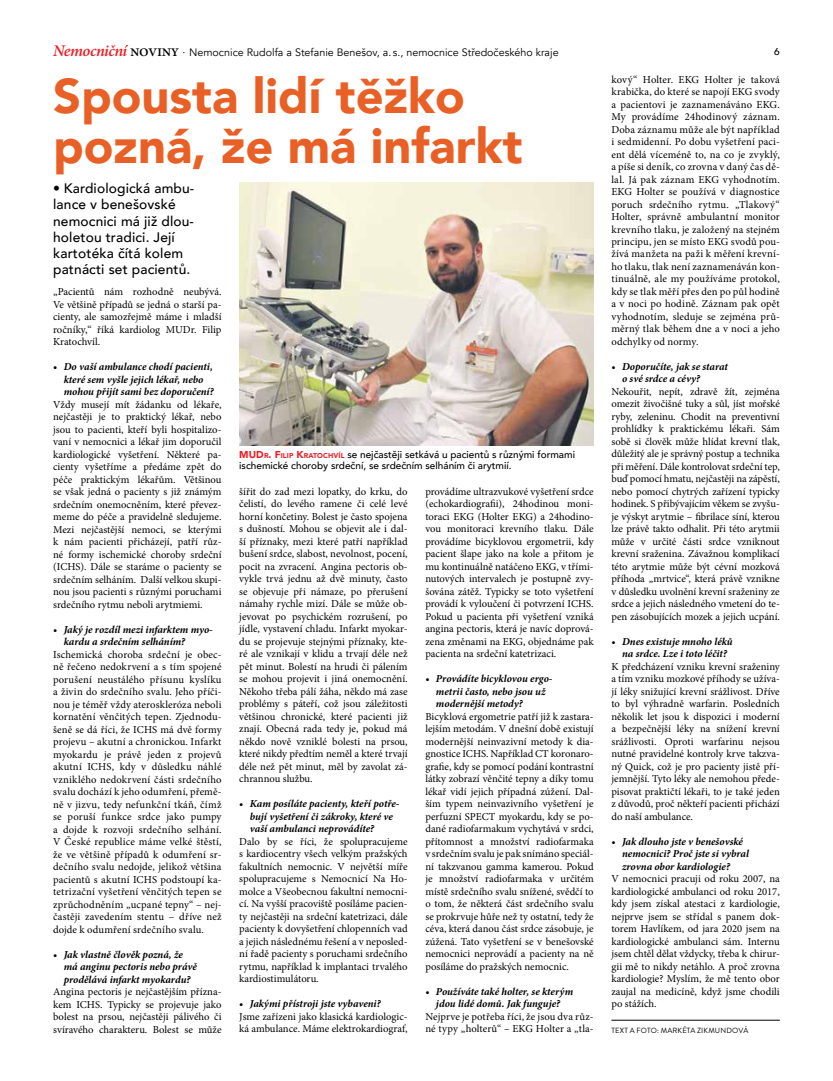
<style>
.page{position:relative;width:833px;height:1081px;background:#fff}
.page>*{position:absolute;margin:0;border:0;box-sizing:border-box;transform-origin:0 0}
.t1{font:900 48.75px/50px "Avenir";color:#e86025}
.t2{font:500 13.75px/16.2px "Avenir";letter-spacing:.01em;color:#000}
.t3{font:10.75px "Avenir";color:#000}
.t4{font:10.62px/12.5px "Minion Pro";color:#000;text-align:justify}
.t5{font:italic 700 10.62px/12.5px "Minion Pro";letter-spacing:-.005em;color:#000}
.t6{font:500 10px/11.2px "Avenir";color:#000}
.t7{font:7.5px "Brandon Grotesque";letter-spacing:.02em;color:#000}
.s1{font-family:"Minion Pro";font-weight:600;font-style:italic;font-size:16.25px;color:#ed1d24}
.s2{font-family:"Minion Pro";font-weight:500;font-size:16.25px}
.s3{font-weight:900;color:#ed1d24}
.s4{font-weight:900;font-size:7px;color:#ed1d24}
</style>
<div class="page">
<hr style="left:611px;top:1020px;width:169px;height:1px;background:#000">
<img style="left:239px;top:182px;width:355px;height:263px">
<p class="t3" style="left:53px;top:46px;width:507px"><span class="s1">Nemocniční</span> <span class="s2">noviny</span> · Nemocnice Rudolfa a Stefanie Benešov, a. s., nemocnice Středočeského kraje</p>
<p class="t6" style="left:774px;top:45px;width:7px">6</p>
<h1 class="t1" style="left:53px;top:69px;width:471px">Spousta lidí těžko pozná, že má infarkt</h1>
<p class="t2" style="left:53px;top:179px;width:142px">• Kardiologická ambu&shy;lance v benešovské nemocnici má již dlou&shy;holetou tradici. Její kartotéka čítá kolem patnácti set pacientů.</p>
<p class="t4" style="left:53px;top:285px;width:170px">„Pacientů nám rozhodně neubývá.<br>Ve většině případů se jedná o starší pa&shy;cienty, ale samozřejmě máme i mladší ročníky,“ říká kardiolog MUDr. Filip Kratochvíl.</p>
<p class="t5" style="left:64px;top:360px;width:151px;text-indent:-11px">• Do vaší ambulance chodí pacienti, které sem vyšle jejich lékař, nebo mohou přijít sami bez doporučení?</p>
<p class="t4" style="left:53px;top:398px;width:170px">Vždy musejí mít žádanku od lékaře, nejčastěji je to praktický lékař, nebo jsou to pacienti, kteří byli hospitalizo&shy;vaní v nemocnici a lékař jim doporučil kardiologické vyšetření. Některé pa&shy;cienty vyšetříme a předáme zpět do péče praktickým lékařům. Většinou se však jedná o pacienty s již známým srdečním onemocněním, které převez&shy;meme do péče a pravidelně sledujeme.<br>Mezi nejčastější nemoci, se kterými k nám pacienti přicházejí, patří růz&shy;né formy ischemické choroby srdeční (ICHS). Dále se staráme o pacienty se srdečním selháním. Další velkou skupi&shy;nou jsou pacienti s různými poruchami srdečního rytmu neboli arytmiemi.</p>
<p class="t5" style="left:64px;top:623px;width:151px;text-indent:-11px">• Jaký je rozdíl mezi infarktem myo&shy;kardu a srdečním selháním?</p>
<p class="t4" style="left:53px;top:648px;width:170px">Ischemická choroba srdeční je obec&shy;ně řečeno nedokrvení a s tím spojené porušení neustálého přísunu kyslíku a živin do srdečního svalu. Jeho příči&shy;nou je téměř vždy ateroskleróza neboli kornatění věnčitých tepen. Zjednodu&shy;šeně se dá říci, že ICHS má dvě formy projevu – akutní a chronickou. Infarkt myokardu je právě jeden z projevů akutní ICHS, kdy v důsledku náhlé vzniklého nedokrvení části srdečního svalu dochází k jeho odumření, přemě&shy;ně v jizvu, tedy nefunkční tkáň, čímž se poruší funkce srdce jako pumpy a dojde k rozvoji srdečního selhání.<br>V České republice máme velké štěstí, že ve většině případů k odumření sr&shy;dečního svalu nedojde, jelikož většina pacientů s akutní ICHS podstoupí ka&shy;tetrizační vyšetření věnčitých tepen se zprůchodněním „ucpané tepny“ – nej&shy;častěji zavedením stentu – dříve než dojde k odumření srdečního svalu.</p>
<p class="t5" style="left:64px;top:947px;width:134px;text-indent:-11px">• Jak vlastně člověk pozná, že má anginu pectoris nebo právě prodělává infarkt myokardu?</p>
<p class="t4" style="left:53px;top:985px;width:170px">Angina pectoris je nejčastějším přízna&shy;kem ICHS. Typicky se projevuje jako bolest na prsou, nejčastěji pálivého či svíravého charakteru. Bolest se může</p>
<p class="t4" style="left:611px;top:73px;width:170px">kový“ Holter. EKG Holter je taková krabička, do které se napojí EKG svody a pacientovi je zaznamenáváno EKG.<br>My provádíme 24hodinový záznam.<br>Doba záznamu může ale být například i sedmidenní. Po dobu vyšetření paci&shy;ent dělá víceméně to, na co je zvyklý, a píše si deník, co zrovna v daný čas dě&shy;lal. Já pak záznam EKG vyhodnotím.<br>EKG Holter se používá v diagnostice poruch srdečního rytmu. „Tlakový“ Holter, správně ambulantní monitor krevního tlaku, je založený na stejném principu, jen se místo EKG svodů pou&shy;žívá manžeta na paži k měření krevní&shy;ho tlaku, tlak není zaznamenáván kon&shy;tinuálně, ale my používáme protokol, kdy se tlak měří přes den po půl hodině a v noci po hodině. Záznam pak opět vyhodnotím, sleduje se zejména prů&shy;měrný tlak během dne a v noci a jeho odchylky od normy.</p>
<p class="t5" style="left:622px;top:360px;width:107px;text-indent:-11px">• Doporučíte, jak se starat o své srdce a cévy?</p>
<p class="t4" style="left:611px;top:385px;width:170px">Nekouřit, nepít, zdravě žít, zejména omezit živočišné tuky a sůl, jíst mořské ryby, zeleninu. Chodit na preventivní prohlídky k praktickému lékaři. Sám sobě si člověk může hlídat krevní tlak, důležitý ale je správný postup a technika při měření. Dále kontrolovat srdeční tep, buď pomocí hmatu, nejčastěji na zápěstí, nebo pomocí chytrých zařízení typicky hodinek. S přibývajícím věkem se zvyšu&shy;je výskyt arytmie – fibrilace síní, kterou lze právě takto odhalit. Při této arytmii může v určité části srdce vzniknout krevní sraženina. Závažnou komplikací této arytmie může být cévní mozková příhoda „mrtvice“, která právě vznikne v důsledku uvolnění krevní sraženiny ze srdce a jejich následného vmetení do te&shy;pen zásobujících mozek a jejich ucpání.</p>
<p class="t5" style="left:611px;top:635px;width:123px;text-align:center">• Dnes existuje mnoho léků na srdce. Lze i toto léčit?</p>
<p class="t4" style="left:611px;top:660px;width:170px">K předcházení vzniku krevní sraženiny a tím vzniku mozkové příhody se užíva&shy;jí léky snižující krevní srážlivost. Dříve to byl výhradně warfarin. Posledních několik let jsou k dispozici i moderní a bezpečnější léky na snížení krevní srážlivosti. Oproti warfarinu nejsou nutné pravidelné kontroly krve takzva&shy;ný Quick, což je pro pacienty jistě pří&shy;jemnější. Tyto léky ale nemohou přede&shy;pisovat praktičtí lékaři, to je také jeden z důvodů, proč někteří pacienti přichází do naší ambulance.</p>
<p class="t5" style="left:622px;top:835px;width:128px;text-indent:-11px">• Jak dlouho jste v benešovské nemocnici? Proč jste si vybral zrovna obor kardiologie?</p>
<p class="t4" style="left:611px;top:873px;width:170px">V nemocnici pracuji od roku 2007, na kardiologické ambulanci od roku 2017, kdy jsem získal atestaci z kardiologie, nejprve jsem se střídal s panem dok&shy;torem Havlíkem, od jara 2020 jsem na kardiologické ambulanci sám. Internu jsem chtěl dělat vždycky, třeba k chirur&shy;gii mě to nikdy netáhlo. A proč zrovna kardiologie? Myslím, že mě tento obor zaujal na medicíně, když jsme chodili po stážích.</p>
<p class="t7" style="left:611px;top:1025px;width:138px">TEXT A FOTO: MARKÉTA ZIKMUNDOVÁ</p>
<p class="t6" style="left:239px;top:448px;width:337px"><span class="s3">MUD</span> <span class="s4">R</span><span class="s3">. F</span><span class="s4">ILIP</span> <span class="s3">K</span><span class="s4">RATOCHVÍL</span> se nejčastěji setkává u pacientů s různými formami ischemické choroby srdeční, se srdečním selháním či arytmií.</p>
<p class="t4" style="left:425px;top:485px;width:170px">provádíme ultrazvukové vyšetření srdce (echokardiografii), 24hodinou moni&shy;toraci EKG (Holter EKG) a 24hodino&shy;vou monitoraci krevního tlaku. Dále provádíme bicyklovou ergometrii, kdy pacient šlape jako na kole a přitom je mu kontinuálně natáčeno EKG, v třími&shy;nutových intervalech je postupně zvy&shy;šována zátěž. Typicky se toto vyšetření provádí k vyloučení či potvrzení ICHS.<br>Pokud u pacienta při vyšetření vzniká angina pectoris, která je navíc doprová&shy;zena změnami na EKG, objednáme pak pacienta na srdeční katetrizaci.</p>
<p class="t5" style="left:436px;top:672px;width:118px;text-indent:-11px">• Provádíte bicyklovou ergo&shy;metrii často, nebo jsou už modernější metody?</p>
<p class="t4" style="left:425px;top:710px;width:170px">Bicyklová ergometrie patří již k zastara&shy;lejším metodám. V dnešní době existují modernější neinvazivní metody k dia&shy;gnostice ICHS. Například CT koronaro&shy;grafie, kdy se pomocí podání kontrastní látky zobrazí věnčité tepny a díky tomu lékař vidí jejich případná zúžení. Dal&shy;ším typem neinvazivního vyšetření je perfuzní SPECT myokardu, kdy se po&shy;dané radiofarmakum vychytává v srdci, přítomnost a množství radiofarmaka v srdečním svalu je pak snímáno speciál&shy;ní takzvanou gamma kamerou. Pokud je množství radiofarmaka v určitém místě srdečního svalu snížené, svědčí to o tom, že některá část srdečního svalu se prokrvuje hůře než ty ostatní, tedy že céva, která danou část srdce zásobuje, je zúžená. Tato vyšetření se v benešovské nemocnici neprovádí a pacienty na ně posíláme do pražských nemocnic.</p>
<p class="t5" style="left:425px;top:985px;width:149px;text-align:center">• Používáte také holter, se kterým jdou lidé domů. Jak funguje?</p>
<p class="t4" style="left:425px;top:1010px;width:170px">Nejprve je potřeba říci, že jsou dva růz&shy;né typy „holterů“ – EKG Holter a „tla-</p>
<p class="t4" style="left:239px;top:485px;width:170px">šířit do zad mezi lopatky, do krku, do čelistí, do levého ramene či celé levé horní končetiny. Bolest je často spojena s dušností. Mohou se objevit ale i dal&shy;ší příznaky, mezi které patří například bušení srdce, slabost, nevolnost, pocení, pocit na zvracení. Angina pectoris ob&shy;vykle trvá jednu až dvě minuty, často se objevuje při námaze, po přerušení námahy rychle mizí. Dále se může ob&shy;jevovat po psychickém rozrušení, po jídle, vystavení chladu. Infarkt myokar&shy;du se projevuje stejnými příznaky, kte&shy;ré ale vznikají v klidu a trvají déle než pět minut. Bolestí na hrudi či pálením se mohou projevit i jiná onemocnění.<br>Někoho třeba pálí žáha, někdo má zase problémy s páteří, což jsou záležitosti většinou chronické, které pacienti již znají. Obecná rada tedy je, pokud má někdo nově vzniklé bolesti na prsou, které nikdy předtím neměl a které trvají déle než pět minut, měl by zavolat zá&shy;chrannou službu.</p>
<p class="t5" style="left:250px;top:797px;width:151px;text-indent:-11px">• Kam posíláte pacienty, kteří potře&shy;bují vyšetření či zákroky, které ve vaší ambulanci neprovádíte?</p>
<p class="t4" style="left:239px;top:835px;width:170px">Dalo by se říci, že spolupracujeme s kardiocentry všech velkým pražských fakultních nemocnic. V největší míře spolupracujeme s Nemocnicí Na Ho&shy;molce a Všeobecnou fakultní nemocni&shy;cí. Na vyšší pracoviště posíláme pacien&shy;ty nejčastěji na srdeční katetrizaci, dále pacienty k dovyšetření chlopenních vad a jejich následnému řešení a v neposled&shy;ní řadě pacienty s poruchami srdečního rytmu, například k implantaci trvalého kardiostimulátoru.</p>
<p class="t5" style="left:239px;top:997px;width:143px">• Jakými přístroji jste vybaveni?</p>
<p class="t4" style="left:239px;top:1010px;width:170px">Jsme zařízeni jako klasická kardiologic&shy;ká ambulance. Máme elektrokardiograf,</p>
</div>
